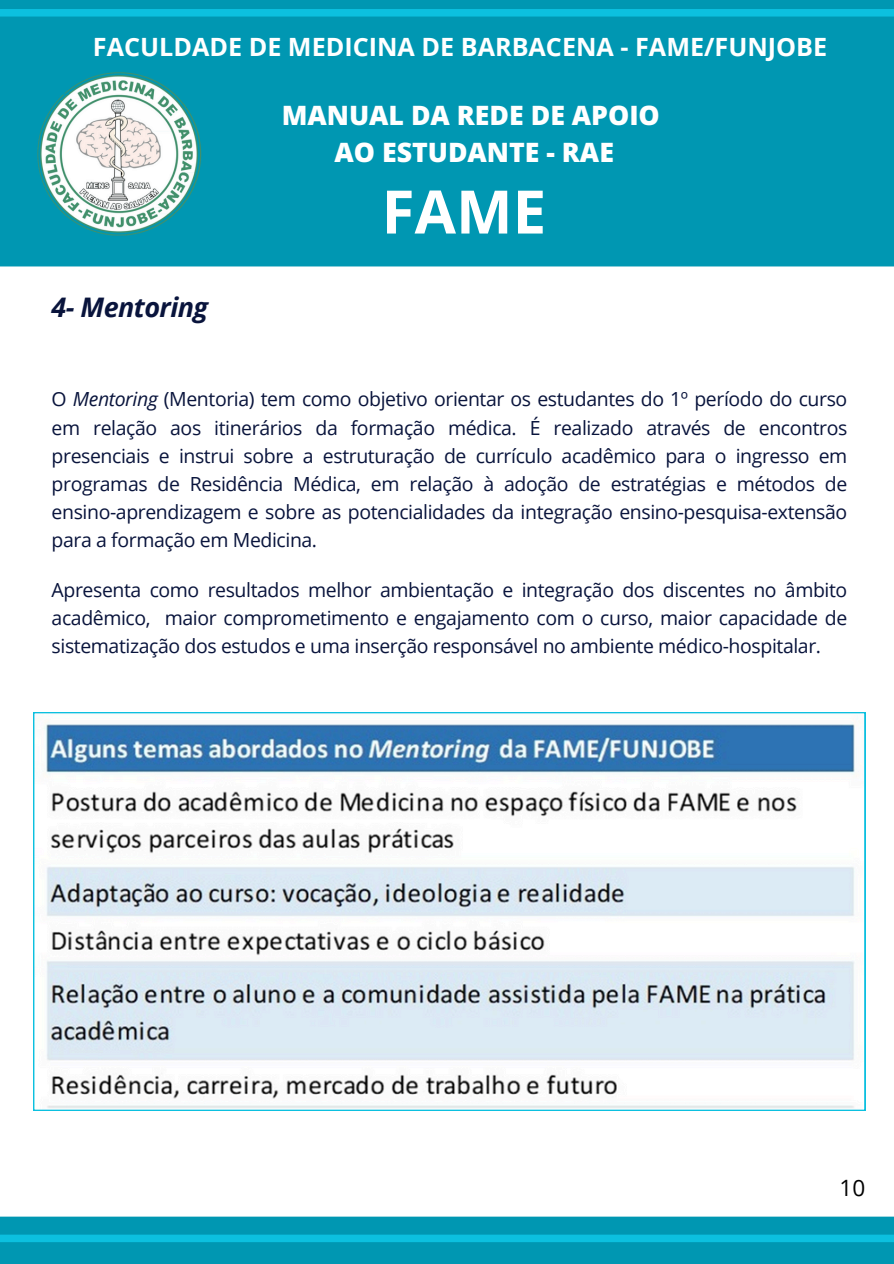
<style>
.page{position:relative;width:894px;height:1264px;background:#fff}
.page>*{position:absolute;margin:0;border:0;box-sizing:border-box;transform-origin:0 0}
.t1{font:700 60px "Open Sans";color:#fff}
.t2{font:italic 700 27px "Open Sans";letter-spacing:-.02em;color:#09143c}
.t3{font:800 26.7px/37.2px "Open Sans";color:#fff;text-align:center}
.t4{font:700 25.2px "Open Sans";color:#fff}
.t5{font:22.5px "Open Sans";color:#000}
.t6{font:19.5px/28.2px "Open Sans";letter-spacing:-.02em;color:#09143c;text-align:justify}
.s1{font-style:italic}
</style>
<div class="page">
<div style="left:0;top:16px;width:893px;height:250px;background:#0097b2"></div>
<img style="left:18px;top:54px;width:194px;height:198px">
<svg style="left:0;top:0;width:893px;height:16px;background:#05a8c5"></svg>
<svg style="left:0;top:1216px;width:893px;height:47px;background:#059eba"></svg>
<svg style="left:33px;top:712px;width:832px;height:398px"></svg>
<h3 class="t4" style="left:93px;top:29px;width:735px">FACULDADE DE MEDICINA DE BARBACENA - FAME/FUNJOBE</h3>
<p class="t2" style="left:52px;top:288px;width:158px">4- Mentoring</p>
<h2 class="t3" style="left:281px;top:96px;width:379px">MANUAL DA REDE DE APOIO<br>AO ESTUDANTE - RAE</h2>
<h1 class="t1" style="left:381px;top:169px;width:166px">FAME</h1>
<h2 class="t6" style="left:52px;top:385px;width:797px">O <span class="s1">Mentoring</span> (Mentoria) tem como objetivo orientar os estudantes do 1º período do curso em relação aos itinerários da formação médica. É realizado através de encontros presenciais e instrui sobre a estruturação de currículo acadêmico para o ingresso em programas de Residência Médica, em relação à adoção de estratégias e métodos de ensino-aprendizagem e sobre as potencialidades da integração ensino-pesquisa-extensão para a formação em Medicina.</h2>
<p class="t6" style="left:52px;top:575px;width:797px">Apresenta como resultados melhor ambientação e integração dos discentes no âmbito acadêmico, maior comprometimento e engajamento com o curso, maior capacidade de sistematização dos estudos e uma inserção responsável no ambiente médico-hospitalar.</p>
<p class="t5" style="left:839px;top:1171px;width:27px">10</p>
</div>
